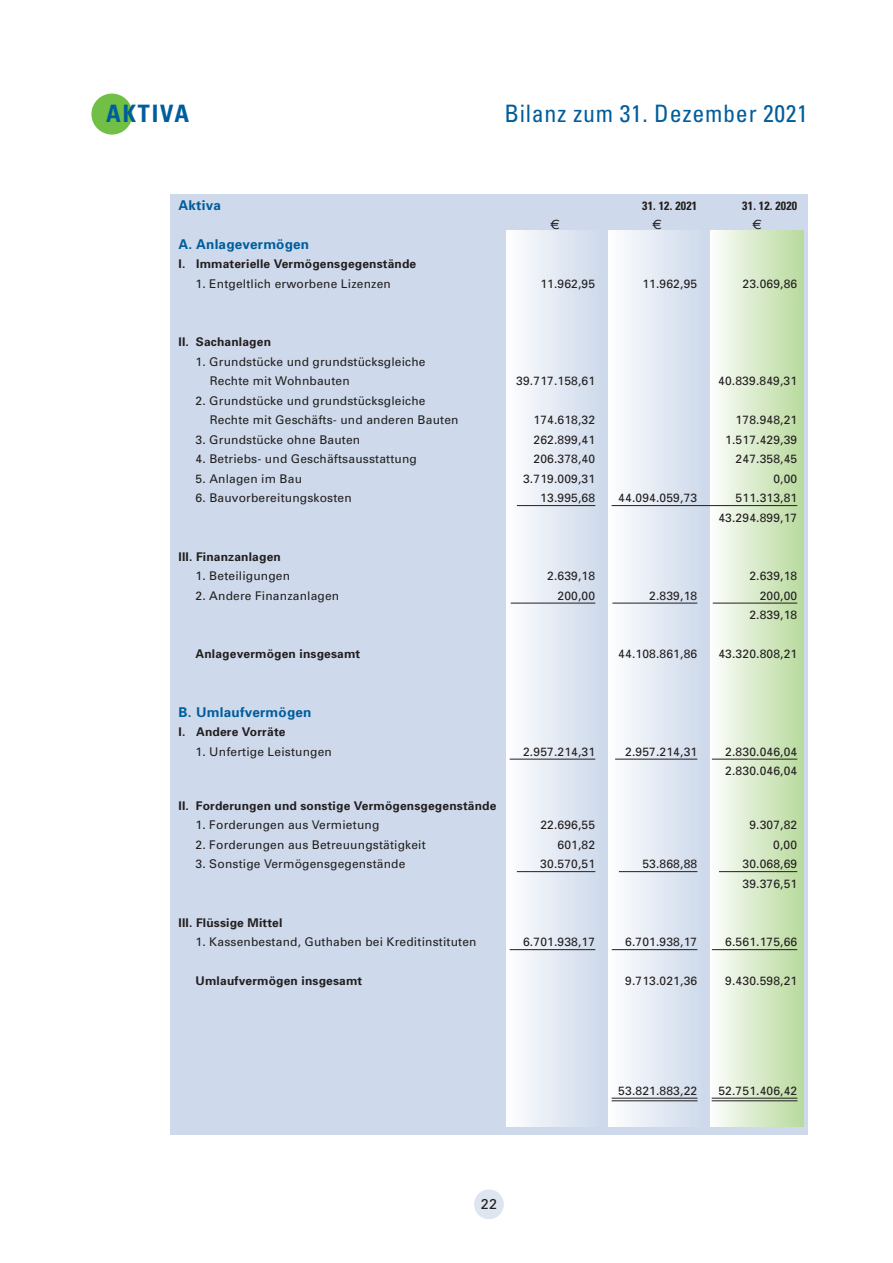
<style>
.page{position:relative;width:893px;height:1263px;background:#fff}
.page>*{position:absolute;margin:0;border:0;box-sizing:border-box;transform-origin:0 0}
.t1{font:condensed 24px "Univers";letter-spacing:.03em;color:#005d9c}
.t2{font:700 condensed 24px "Univers";letter-spacing:.075em;color:#005d9c}
.t3{font:14.25px "Univers";color:#231f20}
.t4{font:700 13.5px "Univers";letter-spacing:.015em;color:#005d9c}
.t5{font:12px/19.5px "Univers";letter-spacing:.015em;color:#231f20}
.t6{font:700 12px "Univers";letter-spacing:.015em;color:#231f20}
.t7{font:700 condensed 12px "Univers";letter-spacing:.015em;color:#231f20}
.t8{font:12px "LT Euro Money";color:#231f20}
</style>
<div class="page">
<div style="left:474px;top:1189px;width:30px;height:30px;background:#dde5f1;border-radius:50%"></div>
<div style="left:91px;top:94px;width:41px;height:41px;background:#71bf44;border-radius:50%"></div>
<div style="left:170px;top:194px;width:638px;height:941px;background:#cedaeb"></div>
<div style="left:710px;top:231px;width:94px;height:896px;background:linear-gradient(to right,#fcfdfb,#b8da9d)"></div>
<div style="left:608px;top:231px;width:94px;height:896px;background:linear-gradient(to right,#fdfefe,#cfdaec)"></div>
<div style="left:506px;top:231px;width:94px;height:896px;background:linear-gradient(to right,#fdfefe,#cfdaec)"></div>
<hr style="left:517px;top:505px;width:78px;height:1px;background:#231f20">
<hr style="left:612px;top:505px;width:185px;height:1px;background:#231f20">
<hr style="left:511px;top:603px;width:84px;height:1px;background:#231f20">
<hr style="left:612px;top:603px;width:85px;height:1px;background:#231f20">
<hr style="left:713px;top:603px;width:84px;height:1px;background:#231f20">
<hr style="left:510px;top:759px;width:85px;height:1px;background:#231f20">
<hr style="left:615px;top:759px;width:82px;height:1px;background:#231f20">
<hr style="left:712px;top:759px;width:85px;height:1px;background:#231f20">
<hr style="left:517px;top:871px;width:78px;height:1px;background:#231f20">
<hr style="left:619px;top:871px;width:78px;height:1px;background:#231f20">
<hr style="left:719px;top:871px;width:78px;height:1px;background:#231f20">
<hr style="left:510px;top:949px;width:85px;height:1px;background:#231f20">
<hr style="left:612px;top:949px;width:85px;height:1px;background:#231f20">
<hr style="left:712px;top:949px;width:85px;height:1px;background:#231f20">
<hr style="left:612px;top:1098px;width:85px;height:1px;background:#231f20">
<hr style="left:712px;top:1098px;width:85px;height:1px;background:#231f20">
<hr style="left:612px;top:1100px;width:86px;height:1px;background:#231f20">
<hr style="left:712px;top:1100px;width:85px;height:1px;background:#231f20">
<h1 class="t2" style="left:106px;top:99px;width:84px">AKTIVA</h1>
<h1 class="t1" style="left:504px;top:98px;width:305px">Bilanz zum 31. Dezember 2021</h1>
<p class="t4" style="left:179px;top:196px;width:44px">Aktiva</p>
<p class="t7" style="left:642px;top:198px;width:56px">31. 12. 2021</p>
<p class="t7" style="left:742px;top:198px;width:56px">31. 12. 2020</p>
<p class="t8" style="left:551px;top:218px;width:10px">.</p>
<p class="t8" style="left:653px;top:218px;width:10px">.</p>
<p class="t8" style="left:753px;top:218px;width:10px">.</p>
<p class="t4" style="left:179px;top:235px;width:132px">A. Anlagevermögen</p>
<p class="t6" style="left:179px;top:256px;width:239px">I. Immaterielle Vermögensgegenstände</p>
<p class="t5" style="left:196px;top:274px;width:197px">1. Entgeltlich erworbene Lizenzen</p>
<p class="t5" style="left:540px;top:274px;width:56px">11.962,95</p>
<p class="t5" style="left:642px;top:274px;width:56px">11.962,95</p>
<p class="t5" style="left:742px;top:274px;width:56px">23.069,86</p>
<p class="t6" style="left:179px;top:334px;width:94px">II. Sachanlagen</p>
<p class="t5" style="left:210px;top:352px;width:217px;text-indent:-14px">1. Grundstücke und grundstücksgleiche<br>Rechte mit Wohnbauten</p>
<p class="t5" style="left:210px;top:391px;width:250px;text-indent:-14px">2. Grundstücke und grundstücksgleiche<br>Rechte mit Geschäfts- und anderen Bauten</p>
<p class="t5" style="left:516px;top:371px;width:80px">39.717.158,61</p>
<p class="t5" style="left:718px;top:371px;width:80px">40.839.849,31</p>
<p class="t5" style="left:533px;top:410px;width:63px">174.618,32</p>
<p class="t5" style="left:736px;top:410px;width:63px">178.948,21</p>
<p class="t5" style="left:196px;top:430px;width:166px">3. Grundstücke ohne Bauten</p>
<p class="t5" style="left:533px;top:430px;width:63px">262.899,41</p>
<p class="t5" style="left:725px;top:430px;width:74px">1.517.429,39</p>
<p class="t5" style="left:196px;top:449px;width:223px">4. Betriebs- und Geschäftsausstattung</p>
<p class="t5" style="left:533px;top:449px;width:63px">206.378,40</p>
<p class="t5" style="left:736px;top:449px;width:63px">247.358,45</p>
<p class="t5" style="left:196px;top:469px;width:108px">5. Anlagen im Bau</p>
<p class="t5" style="left:523px;top:469px;width:74px">3.719.009,31</p>
<p class="t5" style="left:773px;top:469px;width:25px">0,00</p>
<p class="t5" style="left:196px;top:488px;width:158px">6. Bauvorbereitungskosten</p>
<p class="t5" style="left:540px;top:488px;width:56px">13.995,68</p>
<p class="t5" style="left:618px;top:488px;width:80px">44.094.059,73</p>
<p class="t5" style="left:718px;top:488px;width:80px;text-align:right">511.313,81<br>43.294.899,17</p>
<p class="t6" style="left:179px;top:549px;width:104px">III. Finanzanlagen</p>
<p class="t5" style="left:196px;top:566px;width:96px">1. Beteiligungen</p>
<p class="t5" style="left:547px;top:566px;width:49px">2.639,18</p>
<p class="t5" style="left:749px;top:566px;width:49px">2.639,18</p>
<p class="t5" style="left:196px;top:586px;width:145px">2. Andere Finanzanlagen</p>
<p class="t5" style="left:557px;top:586px;width:39px">200,00</p>
<p class="t5" style="left:649px;top:586px;width:49px">2.839,18</p>
<p class="t5" style="left:749px;top:586px;width:49px;text-align:right">200,00<br>2.839,18</p>
<p class="t6" style="left:196px;top:646px;width:166px">Anlagevermögen insgesamt</p>
<p class="t5" style="left:618px;top:644px;width:80px">44.108.861,86</p>
<p class="t5" style="left:718px;top:644px;width:80px">43.320.808,21</p>
<p class="t4" style="left:179px;top:703px;width:134px">B. Umlaufvermögen</p>
<p class="t6" style="left:179px;top:724px;width:108px">I. Andere Vorräte</p>
<p class="t5" style="left:196px;top:742px;width:138px">1. Unfertige Leistungen</p>
<p class="t5" style="left:523px;top:742px;width:74px">2.957.214,31</p>
<p class="t5" style="left:625px;top:742px;width:74px">2.957.214,31</p>
<p class="t5" style="left:725px;top:742px;width:74px">2.830.046,04<br>2.830.046,04</p>
<p class="t6" style="left:179px;top:798px;width:319px">II. Forderungen und sonstige Vermögensgegenstände</p>
<p class="t5" style="left:196px;top:815px;width:185px">1. Forderungen aus Vermietung</p>
<p class="t5" style="left:540px;top:815px;width:56px">22.696,55</p>
<p class="t5" style="left:749px;top:815px;width:49px">9.307,82</p>
<p class="t5" style="left:196px;top:835px;width:232px">2. Forderungen aus Betreuungstätigkeit</p>
<p class="t5" style="left:558px;top:835px;width:39px">601,82</p>
<p class="t5" style="left:773px;top:835px;width:25px">0,00</p>
<p class="t5" style="left:196px;top:854px;width:211px">3. Sonstige Vermögensgegenstände</p>
<p class="t5" style="left:540px;top:854px;width:56px">30.570,51</p>
<p class="t5" style="left:642px;top:854px;width:56px">53.868,88</p>
<p class="t5" style="left:742px;top:854px;width:56px">30.068,69<br>39.376,51</p>
<p class="t6" style="left:179px;top:915px;width:105px">III. Flüssige Mittel</p>
<p class="t5" style="left:196px;top:932px;width:282px">1. Kassenbestand, Guthaben bei Kreditinstituten</p>
<p class="t5" style="left:523px;top:932px;width:74px">6.701.938,17</p>
<p class="t5" style="left:625px;top:932px;width:74px">6.701.938,17</p>
<p class="t5" style="left:725px;top:932px;width:74px">6.561.175,66</p>
<p class="t6" style="left:196px;top:973px;width:168px">Umlaufvermögen insgesamt</p>
<p class="t5" style="left:625px;top:971px;width:74px">9.713.021,36</p>
<p class="t5" style="left:725px;top:971px;width:74px">9.430.598,21</p>
<p class="t3" style="left:481px;top:1195px;width:18px">22</p>
<p class="t5" style="left:618px;top:1081px;width:80px">53.821.883,22</p>
<p class="t5" style="left:718px;top:1081px;width:80px">52.751.406,42</p>
</div>
